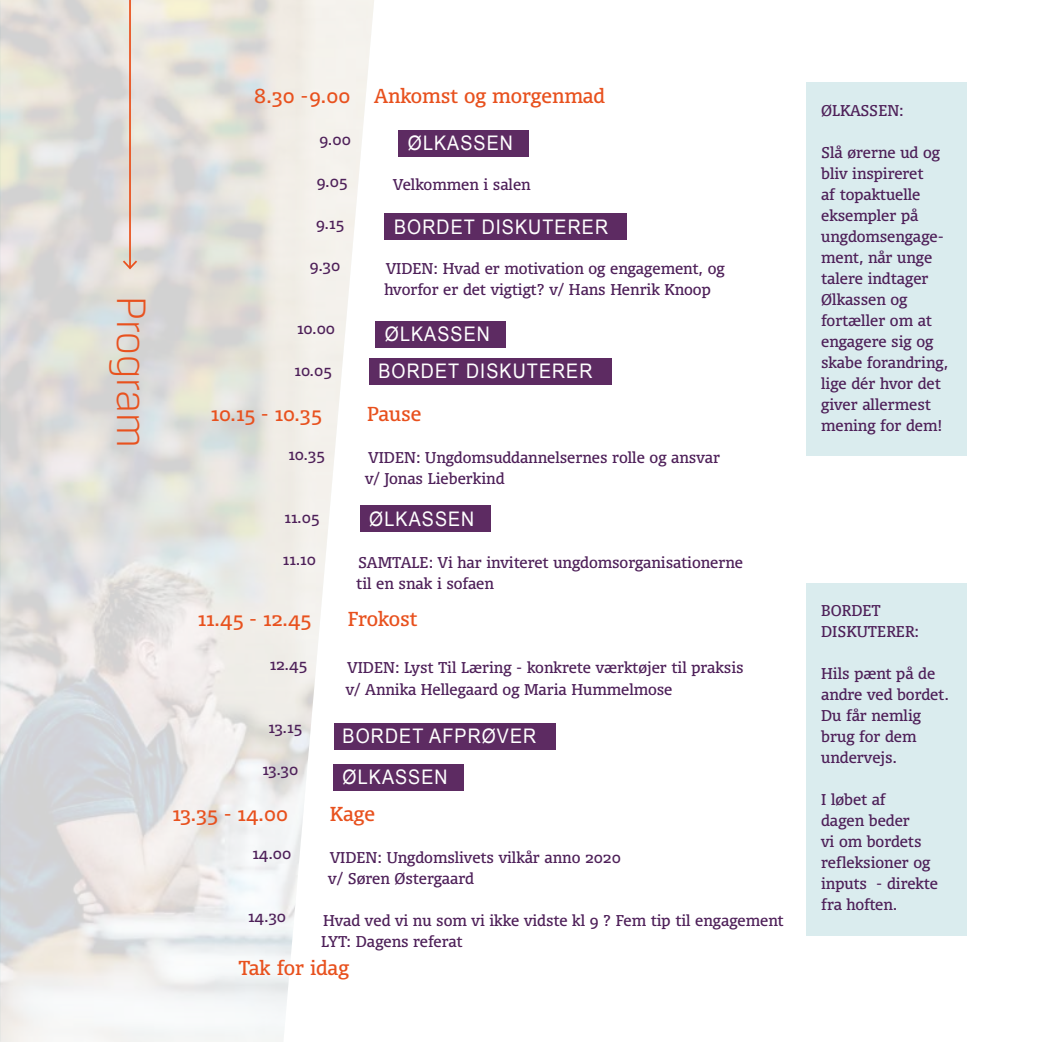
<style>
.page{position:relative;width:1042px;height:1042px;background:#fff}
.page>*{position:absolute;margin:0;border:0;box-sizing:border-box;transform-origin:0 0}
.t1{font:300 43.75px "Breuer Text";letter-spacing:-.01em;color:#e8511e}
.t2{font:20.12px "Arial";letter-spacing:.06em;color:#fff;scale:.9 1}
.t3{font:19.25px "Olsen";color:#e8511e}
.t4{font:14.88px/21px "Olsen";color:#4e2059}
</style>
<div class="page">
<hr style="left:129px;top:0;width:2px;height:268px;background:#e9511d">
<svg style="left:121px;top:259px;width:18px;height:12px"></svg>
<div style="left:384px;top:213px;width:243px;height:27px;background:#5d2b62"></div>
<div style="left:369px;top:358px;width:243px;height:27px;background:#5d2b62"></div>
<div style="left:334px;top:723px;width:221px;height:27px;background:#5d2b62"></div>
<div style="left:398px;top:130px;width:131px;height:27px;background:#5d2b62"></div>
<div style="left:360px;top:505px;width:130px;height:27px;background:#5d2b62"></div>
<div style="left:333px;top:764px;width:131px;height:27px;background:#5d2b62"></div>
<div style="left:375px;top:321px;width:131px;height:26px;background:#5d2b62"></div>
<div style="left:806px;top:83px;width:161px;height:373px;background:#daecee"></div>
<div style="left:806px;top:583px;width:161px;height:352px;background:#daecee"></div>
<h1 class="t1" style="left:155px;top:296px;width:153px;rotate:90deg">Program</h1>
<p class="t3" style="left:254px;top:83px;width:352px">8.30 -9.00 Ankomst og morgenmad</p>
<p class="t4" style="left:319px;top:128px;width:33px">9.00</p>
<p class="t4" style="left:317px;top:170px;width:32px">9.05</p>
<p class="t4" style="left:316px;top:212px;width:29px">9.15</p>
<p class="t4" style="left:310px;top:254px;width:32px">9.30</p>
<p class="t4" style="left:297px;top:317px;width:39px">10.00</p>
<p class="t4" style="left:295px;top:359px;width:38px">10.05</p>
<h2 class="t2" style="left:408px;top:130px;width:118px">ØLKASSEN</h2>
<p class="t4" style="left:393px;top:174px;width:139px">Velkommen i salen</p>
<h2 class="t2" style="left:394px;top:213px;width:239px">BORDET DISKUTERER</h2>
<p class="t4" style="left:384px;top:258px;width:342px">VIDEN: Hvad er motivation og engagement, og hvorfor er det vigtigt? v/ Hans Henrik Knoop</p>
<h2 class="t2" style="left:385px;top:321px;width:118px">ØLKASSEN</h2>
<h2 class="t2" style="left:378px;top:358px;width:239px">BORDET DISKUTERER</h2>
<p class="t3" style="left:211px;top:401px;width:112px">10.15 - 10.35</p>
<p class="t3" style="left:367px;top:401px;width:56px">Pause</p>
<p class="t4" style="left:288px;top:443px;width:37px">10.35</p>
<p class="t4" style="left:285px;top:506px;width:36px">11.05</p>
<p class="t4" style="left:283px;top:548px;width:34px">11.10</p>
<p class="t4" style="left:365px;top:447px;width:356px">VIDEN: Ungdomsuddannelsernes rolle og ansvar v/ Jonas Lieberkind</p>
<h2 class="t2" style="left:369px;top:505px;width:118px">ØLKASSEN</h2>
<p class="t4" style="left:356px;top:552px;width:388px">SAMTALE: Vi har inviteret ungdomsorganisationerne til en snak i sofaen</p>
<p class="t3" style="left:198px;top:606px;width:115px">11.45 - 12.45</p>
<p class="t3" style="left:348px;top:606px;width:71px">Frokost</p>
<p class="t4" style="left:270px;top:653px;width:39px">12.45</p>
<p class="t4" style="left:269px;top:716px;width:35px">13.15</p>
<p class="t4" style="left:262px;top:758px;width:37px">13.30</p>
<p class="t4" style="left:346px;top:657px;width:399px">VIDEN: Lyst Til Læring - konkrete værktøjer til praksis v/ Annika Hellegaard og Maria Hummelmose</p>
<h2 class="t2" style="left:343px;top:723px;width:217px">BORDET AFPRØVER</h2>
<h2 class="t2" style="left:342px;top:764px;width:118px">ØLKASSEN</h2>
<p class="t3" style="left:172px;top:801px;width:117px">13.35 - 14.00</p>
<p class="t3" style="left:330px;top:801px;width:47px">Kage</p>
<p class="t4" style="left:252px;top:842px;width:40px">14.00</p>
<p class="t4" style="left:248px;top:905px;width:39px">14.30</p>
<p class="t4" style="left:328px;top:846px;width:294px">VIDEN: Ungdomslivets vilkår anno 2020 v/ Søren Østergaard</p>
<p class="t4" style="left:321px;top:909px;width:464px">Hvad ved vi nu som vi ikke vidste kl 9 ? Fem tip til engagement<br>LYT: Dagens referat</p>
<p class="t3" style="left:238px;top:955px;width:112px">Tak for idag</p>
<p class="t4" style="left:821px;top:99px;width:84px">ØLKASSEN:</p>
<p class="t4" style="left:821px;top:141px;width:129px">Slå ørerne ud og bliv inspireret<br>af topaktuelle eksempler på ungdomsengage&shy;ment, når unge talere indtager<br>Ølkassen og fortæller om at engagere sig og skabe forandring, lige dér hvor det giver allermest mening for dem!</p>
<p class="t4" style="left:821px;top:599px;width:100px">BORDET<br>DISKUTERER:</p>
<p class="t4" style="left:821px;top:663px;width:129px">Hils pænt på de andre ved bordet.<br>Du får nemlig brug for dem undervejs.</p>
<p class="t4" style="left:821px;top:789px;width:118px">I løbet af<br>dagen beder<br>vi om bordets refleksioner og inputs - direkte fra hoften.</p>
</div>
